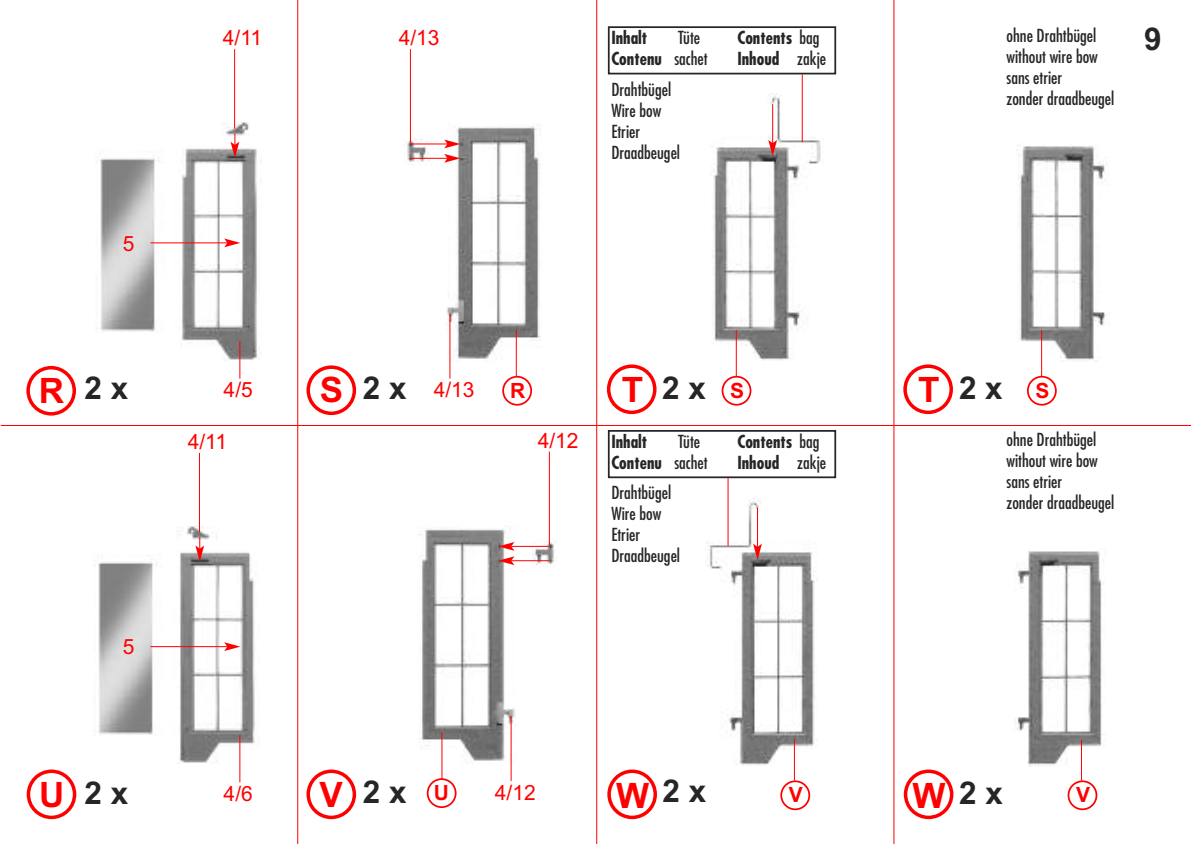
<style>
.page{position:relative;width:1191px;height:844px;background:#fff}
.page>*{position:absolute;margin:0;border:0;box-sizing:border-box;transform-origin:0 0}
.t1{font:700 35px "Arial";color:#f00}
.t2{font:700 31.5px "Arial";color:#272627}
.t3{font:21px "Arial";color:#f00}
.t4{font:700 21px "Arial";color:#f00}
.t5{font:condensed 17.5px/21px "Futura Std";color:#272627}
.t6{font:700 condensed 17.5px "Futura Std";color:#272627}
.s1{font-weight:400}
</style>
<div class="page">
<hr style="left:596px;top:0;width:1px;height:843px;background:#f00">
<hr style="left:297px;top:0;width:1px;height:843px;background:#f00">
<hr style="left:893px;top:0;width:1px;height:843px;background:#f00">
<hr style="left:1px;top:425px;width:1190px;height:1px;background:#f00">
<svg style="left:26px;top:366px;width:50px;height:49px"></svg>
<img style="left:96px;top:122px;width:164px;height:238px">
<img style="left:404px;top:123px;width:137px;height:238px">
<img style="left:713px;top:93px;width:108px;height:268px">
<img style="left:94px;top:525px;width:161px;height:238px">
<img style="left:419px;top:525px;width:135px;height:238px">
<img style="left:707px;top:498px;width:111px;height:268px">
<img style="left:1015px;top:551px;width:87px;height:215px">
<hr style="left:234px;top:49px;width:1px;height:79px;background:#f00">
<hr style="left:410px;top:49px;width:1px;height:94px;background:#f00">
<hr style="left:802px;top:74px;width:1px;height:68px;background:#f00">
<hr style="left:239px;top:341px;width:1px;height:37px;background:#f00">
<hr style="left:516px;top:330px;width:1px;height:47px;background:#f00">
<hr style="left:736px;top:330px;width:1px;height:47px;background:#f00">
<hr style="left:449px;top:313px;width:1px;height:65px;background:#f00">
<svg style="left:230px;top:133px;width:9px;height:25px"></svg>
<hr style="left:772px;top:104px;width:1px;height:39px;background:#f00">
<svg style="left:768px;top:140px;width:9px;height:16px"></svg>
<hr style="left:151px;top:242px;width:76px;height:1px;background:#f00">
<svg style="left:224px;top:238px;width:16px;height:9px"></svg>
<hr style="left:410px;top:143px;width:37px;height:1px;background:#f00">
<svg style="left:444px;top:139px;width:16px;height:9px"></svg>
<hr style="left:410px;top:158px;width:37px;height:1px;background:#f00">
<svg style="left:444px;top:154px;width:16px;height:9px"></svg>
<div style="left:608px;top:26px;width:228px;height:48px;border:2px solid #272627"></div>
<svg style="left:306px;top:365px;width:50px;height:50px"></svg>
<svg style="left:607px;top:364px;width:49px;height:50px"></svg>
<svg style="left:903px;top:364px;width:50px;height:50px"></svg>
<hr style="left:199px;top:453px;width:1px;height:79px;background:#f00">
<hr style="left:239px;top:735px;width:1px;height:47px;background:#f00">
<svg style="left:195px;top:537px;width:9px;height:24px"></svg>
<hr style="left:151px;top:646px;width:76px;height:1px;background:#f00">
<svg style="left:224px;top:642px;width:16px;height:8px"></svg>
<hr style="left:727px;top:478px;width:1px;height:67px;background:#f00">
<hr style="left:794px;top:738px;width:1px;height:42px;background:#f00">
<hr style="left:757px;top:507px;width:1px;height:39px;background:#f00">
<svg style="left:753px;top:543px;width:9px;height:16px"></svg>
<div style="left:608px;top:430px;width:228px;height:48px;border:2px solid #272627"></div>
<hr style="left:549px;top:451px;width:1px;height:94px;background:#f00">
<hr style="left:441px;top:732px;width:1px;height:47px;background:#f00">
<hr style="left:510px;top:715px;width:1px;height:65px;background:#f00">
<hr style="left:511px;top:546px;width:38px;height:1px;background:#f00">
<svg style="left:498px;top:542px;width:16px;height:8px"></svg>
<hr style="left:511px;top:560px;width:38px;height:1px;background:#f00">
<svg style="left:498px;top:556px;width:16px;height:9px"></svg>
<svg style="left:502px;top:376px;width:30px;height:29px"></svg>
<svg style="left:721px;top:376px;width:30px;height:29px"></svg>
<img style="left:1018px;top:145px;width:88px;height:216px">
<hr style="left:1041px;top:330px;width:1px;height:47px;background:#f00">
<hr style="left:1081px;top:739px;width:1px;height:41px;background:#f00">
<svg style="left:1027px;top:376px;width:29px;height:29px"></svg>
<svg style="left:27px;top:769px;width:49px;height:50px"></svg>
<svg style="left:306px;top:769px;width:50px;height:50px"></svg>
<svg style="left:607px;top:769px;width:50px;height:50px"></svg>
<svg style="left:903px;top:769px;width:50px;height:50px"></svg>
<svg style="left:427px;top:778px;width:29px;height:29px"></svg>
<svg style="left:780px;top:780px;width:30px;height:30px"></svg>
<svg style="left:1067px;top:780px;width:30px;height:30px"></svg>
<p class="t3" style="left:123px;top:231px;width:13px">5</p>
<p class="t3" style="left:223px;top:26px;width:41px">4/11</p>
<p class="t3" style="left:399px;top:26px;width:42px">4/13</p>
<p class="t6" style="left:611px;top:30px;width:37px">Inhalt</p>
<p class="t5" style="left:678px;top:28px;width:24px">Tüte</p>
<p class="t6" style="left:737px;top:30px;width:84px">Contents <span class="s1">bag</span></p>
<p class="t6" style="left:611px;top:51px;width:98px">Contenu <span class="s1">sachet</span></p>
<p class="t6" style="left:737px;top:51px;width:90px">Inhoud <span class="s1">zakje</span></p>
<p class="t5" style="left:611px;top:80px;width:70px">Drahtbügel<br>Wire bow<br>Etrier<br>Draadbeugel</p>
<p class="t5" style="left:1006px;top:26px;width:109px">ohne Drahtbügel without wire bow sans etrier<br>zonder draadbeugel</p>
<h2 class="t2" style="left:1144px;top:21px;width:19px">9</h2>
<h1 class="t1" style="left:39px;top:370px;width:27px">R</h1>
<h2 class="t2" style="left:363px;top:369px;width:45px">2 x</h2>
<h2 class="t2" style="left:662px;top:369px;width:45px">2 x</h2>
<p class="t6" style="left:611px;top:433px;width:37px">Inhalt</p>
<p class="t5" style="left:678px;top:432px;width:24px">Tüte</p>
<p class="t6" style="left:737px;top:433px;width:84px">Contents <span class="s1">bag</span></p>
<p class="t6" style="left:611px;top:454px;width:98px">Contenu <span class="s1">sachet</span></p>
<p class="t6" style="left:737px;top:454px;width:90px">Inhoud <span class="s1">zakje</span></p>
<p class="t5" style="left:611px;top:483px;width:70px">Drahtbügel<br>Wire bow<br>Etrier<br>Draadbeugel</p>
<h2 class="t2" style="left:84px;top:369px;width:45px">2 x</h2>
<h1 class="t1" style="left:320px;top:370px;width:25px">S</h1>
<h1 class="t1" style="left:622px;top:369px;width:23px">T</h1>
<h1 class="t1" style="left:918px;top:369px;width:23px">T</h1>
<p class="t3" style="left:188px;top:429px;width:41px">4/11</p>
<p class="t3" style="left:434px;top:377px;width:42px">4/13</p>
<p class="t3" style="left:224px;top:377px;width:31px">4/5</p>
<p class="t4" style="left:510px;top:378px;width:17px">R</p>
<p class="t4" style="left:730px;top:378px;width:16px">S</p>
<p class="t3" style="left:537px;top:428px;width:42px">4/12</p>
<h2 class="t2" style="left:959px;top:369px;width:45px">2 x</h2>
<p class="t4" style="left:1035px;top:378px;width:16px">S</p>
<p class="t5" style="left:1006px;top:430px;width:109px">ohne Drahtbügel without wire bow sans etrier<br>zonder draadbeugel</p>
<p class="t3" style="left:123px;top:634px;width:13px">5</p>
<h2 class="t2" style="left:662px;top:772px;width:45px">2 x</h2>
<h2 class="t2" style="left:363px;top:773px;width:45px">2 x</h2>
<p class="t3" style="left:495px;top:779px;width:42px">4/12</p>
<h2 class="t2" style="left:959px;top:774px;width:45px">2 x</h2>
<h2 class="t2" style="left:84px;top:774px;width:45px">2 x</h2>
<h1 class="t1" style="left:39px;top:773px;width:27px">U</h1>
<h1 class="t1" style="left:319px;top:774px;width:25px">V</h1>
<p class="t4" style="left:434px;top:780px;width:17px">U</p>
<h1 class="t1" style="left:616px;top:775px;width:35px">W</h1>
<p class="t4" style="left:789px;top:782px;width:16px">V</p>
<h1 class="t1" style="left:912px;top:775px;width:35px">W</h1>
<p class="t4" style="left:1076px;top:782px;width:16px">V</p>
<p class="t3" style="left:224px;top:781px;width:31px">4/6</p>
</div>
